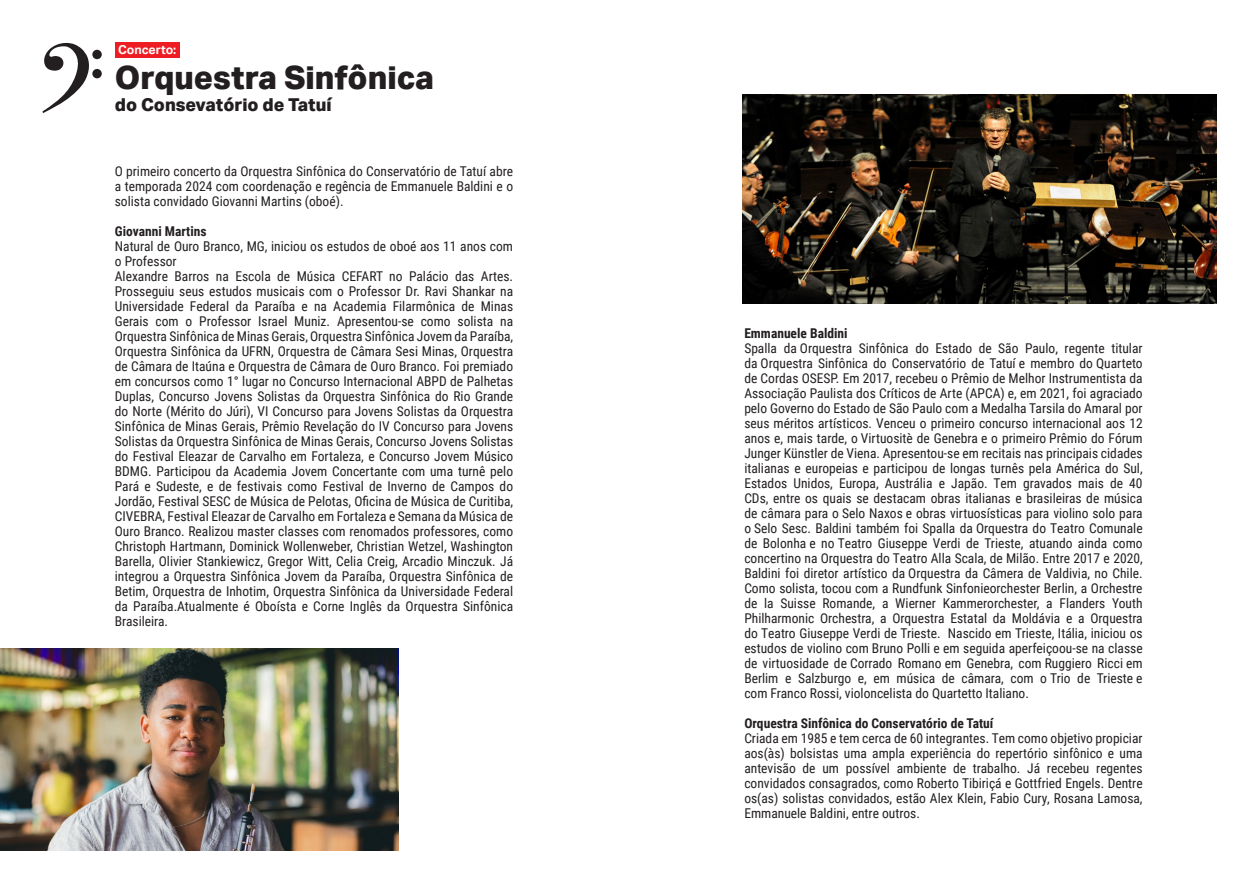
<style>
.page{position:relative;width:1259px;height:893px;background:#fff}
.page>*{position:absolute;margin:0;border:0;box-sizing:border-box;transform-origin:0 0}
.t1{font:800 32.25px "Aktiv Grotesk";color:#231f20}
.t2{font:800 17.7px "Aktiv Grotesk";color:#231f20}
.Texto{font:13.5px/15px "Roboto Condensed";color:#231f20;text-align:justify}
.Texto-2{font:700 13.5px "Roboto Condensed";color:#231f20}
.t3{font:700 12.3px "Aktiv Grotesk";color:#fff}
</style>
<div class="page">
<svg style="left:43px;top:43px;width:46px;height:70px"></svg>
<div style="left:92px;top:50px;width:10px;height:9px;background:#231f20;border-radius:50%"></div>
<div style="left:92px;top:69px;width:10px;height:9px;background:#231f20;border-radius:50%"></div>
<div style="left:115px;top:43px;width:65px;height:15px;background:#ee1d23"></div>
<img style="left:742px;top:95px;width:474px;height:208px">
<img style="left:0;top:648px;width:398px;height:202px">
<p class="t3" style="left:118px;top:43px;width:60px">Concerto:</p>
<p class="t1" style="left:115px;top:59px;width:321px">Orquestra Sinfônica</p>
<p class="t2" style="left:115px;top:94px;width:218px">do Consevatório de Tatuí</p>
<p class="Texto" style="left:115px;top:163px;width:400px">O primeiro concerto da Orquestra Sinfônica do Conservatório de Tatuí abre a temporada 2024 com coordenação e regência de Emmanuele Baldini e o solista convidado Giovanni Martins (oboé).</p>
<p class="Texto-2" style="left:115px;top:222px;width:93px">Giovanni Martins</p>
<p class="Texto" style="left:115px;top:238px;width:400px">Natural de Ouro Branco, MG, iniciou os estudos de oboé aos 11 anos com o Professor</p>
<p class="Texto" style="left:115px;top:268px;width:400px">Alexandre Barros na Escola de Música CEFART no Palácio das Artes.<br>Prosseguiu seus estudos musicais com o Professor Dr. Ravi Shankar na Universidade Federal da Paraíba e na Academia Filarmônica de Minas Gerais com o Professor Israel Muniz. Apresentou-se como solista na Orquestra Sinfônica de Minas Gerais, Orquestra Sinfônica Jovem da Paraíba, Orquestra Sinfônica da UFRN, Orquestra de Câmara Sesi Minas, Orquestra de Câmara de Itaúna e Orquestra de Câmara de Ouro Branco. Foi premiado em concursos como 1° lugar no Concurso Internacional ABPD de Palhetas Duplas, Concurso Jovens Solistas da Orquestra Sinfônica do Rio Grande do Norte (Mérito do Júri), VI Concurso para Jovens Solistas da Orquestra Sinfônica de Minas Gerais, Prêmio Revelação do IV Concurso para Jovens Solistas da Orquestra Sinfônica de Minas Gerais, Concurso Jovens Solistas do Festival Eleazar de Carvalho em Fortaleza, e Concurso Jovem Músico BDMG. Participou da Academia Jovem Concertante com uma turnê pelo Pará e Sudeste, e de festivais como Festival de Inverno de Campos do Jordão, Festival SESC de Música de Pelotas, Oficina de Música de Curitiba, CIVEBRA, Festival Eleazar de Carvalho em Fortaleza e Semana da Música de Ouro Branco. Realizou master classes com renomados professores, como Christoph Hartmann, Dominick Wollenweber, Christian Wetzel, Washington Barella, Olivier Stankiewicz, Gregor Witt, Celia Creig, Arcadio Minczuk. Já integrou a Orquestra Sinfônica Jovem da Paraíba, Orquestra Sinfônica de Betim, Orquestra de Inhotim, Orquestra Sinfônica da Universidade Federal da Paraíba.Atualmente é Oboísta e Corne Inglês da Orquestra Sinfônica Brasileira.</p>
<p class="Texto-2" style="left:744px;top:324px;width:105px">Emmanuele Baldini</p>
<p class="Texto" style="left:744px;top:340px;width:400px">Spalla da Orquestra Sinfônica do Estado de São Paulo, regente titular da Orquestra Sinfônica do Conservatório de Tatuí e membro do Quarteto de Cordas OSESP. Em 2017, recebeu o Prêmio de Melhor Instrumentista da Associação Paulista dos Críticos de Arte (APCA) e, em 2021, foi agraciado pelo Governo do Estado de São Paulo com a Medalha Tarsila do Amaral por seus méritos artísticos. Venceu o primeiro concurso internacional aos 12 anos e, mais tarde, o Virtuositè de Genebra e o primeiro Prêmio do Fórum Junger Künstler de Viena. Apresentou-se em recitais nas principais cidades italianas e europeias e participou de longas turnês pela América do Sul, Estados Unidos, Europa, Austrália e Japão. Tem gravados mais de 40<br>CDs, entre os quais se destacam obras italianas e brasileiras de música de câmara para o Selo Naxos e obras virtuosísticas para violino solo para o Selo Sesc. Baldini também foi Spalla da Orquestra do Teatro Comunale de Bolonha e no Teatro Giuseppe Verdi de Trieste, atuando ainda como concertino na Orquestra do Teatro Alla Scala, de Milão. Entre 2017 e 2020, Baldini foi diretor artístico da Orquestra da Câmera de Valdivia, no Chile.<br>Como solista, tocou com a Rundfunk Sinfonieorchester Berlin, a Orchestre de la Suisse Romande, a Wierner Kammerorchester, a Flanders Youth Philharmonic Orchestra, a Orquestra Estatal da Moldávia e a Orquestra do Teatro Giuseppe Verdi de Trieste. Nascido em Trieste, Itália, iniciou os estudos de violino com Bruno Polli e em seguida aperfeiçoou-se na classe de virtuosidade de Corrado Romano em Genebra, com Ruggiero Ricci em Berlim e Salzburgo e, em música de câmara, com o Trio de Trieste e com Franco Rossi, violoncelista do Quartetto Italiano.</p>
<p class="Texto-2" style="left:744px;top:714px;width:251px">Orquestra Sinfônica do Conservatório de Tatuí</p>
<p class="Texto" style="left:744px;top:730px;width:400px">Criada em 1985 e tem cerca de 60 integrantes. Tem como objetivo propiciar aos(às) bolsistas uma ampla experiência do repertório sinfônico e uma antevisão de um possível ambiente de trabalho. Já recebeu regentes convidados consagrados, como Roberto Tibiriçá e Gottfried Engels. Dentre os(as) solistas convidados, estão Alex Klein, Fabio Cury, Rosana Lamosa, Emmanuele Baldini, entre outros.</p>
</div>
